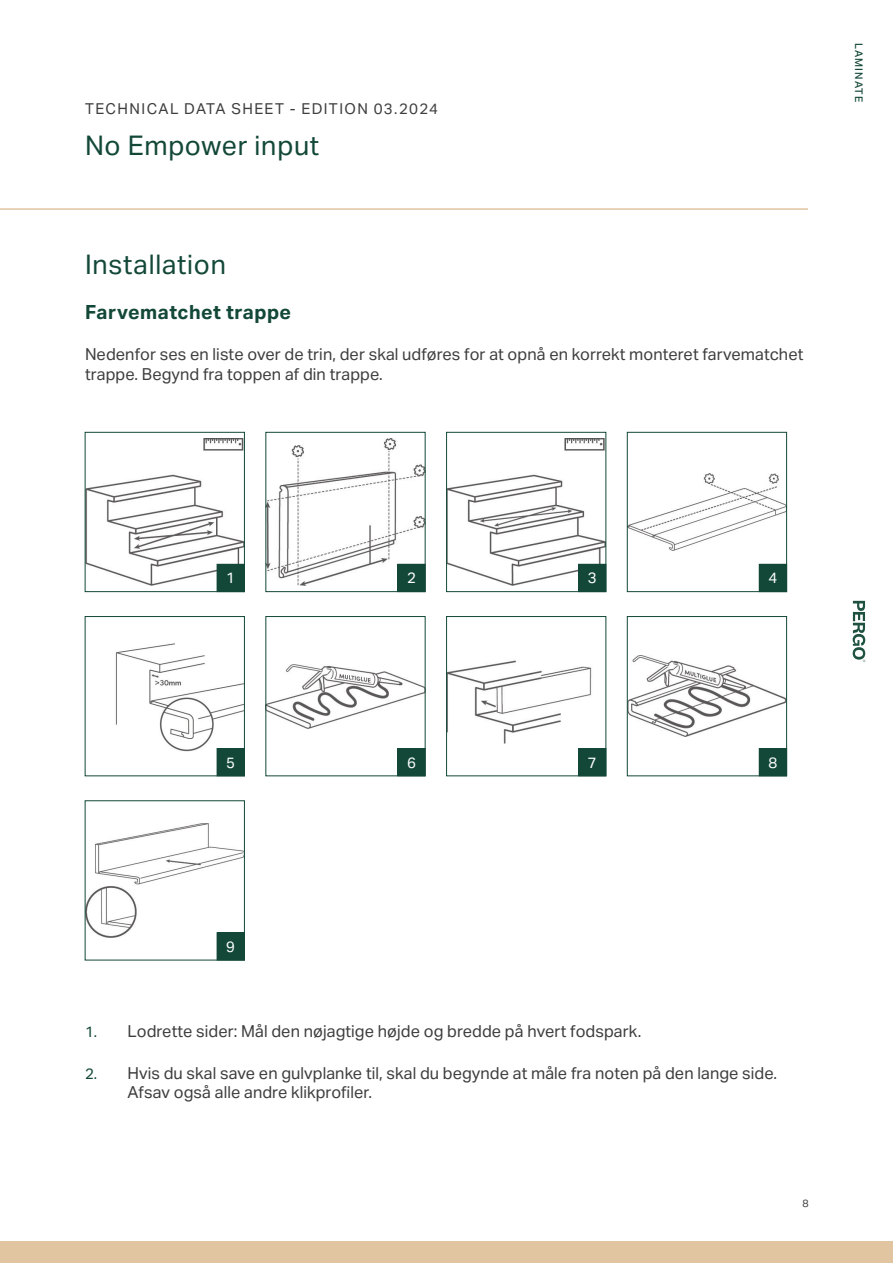
<style>
.page{position:relative;width:893px;height:1263px;background:#fff}
.page>*{position:absolute;margin:0;border:0;box-sizing:border-box;transform-origin:0 0}
.Product{font:27px "Aktiv Grotesk";letter-spacing:.02em;color:#134838}
.t1{font:700 19.5px "Aktiv Grotesk";letter-spacing:.025em;color:#134838}
.BodyText{font:16.5px/19.8px "Aktiv Grotesk";color:#3e3e3f}
.TDS{font:15px "Aktiv Grotesk";letter-spacing:.095em;color:#3e3e3f}
.List-II-ImagesSteps{font:15px "Aktiv Grotesk";color:#fff}
.Range{font:500 10.5px "Aktiv Grotesk";letter-spacing:.11em;color:#134838}
.t2{font:10.5px "Aktiv Grotesk";color:#3e3e3f}
.s1{font-size:15px;color:#134838}
</style>
<div class="page">
<div style="left:0;top:1242px;width:893px;height:21px;background:#e1c4a0"></div>
<hr style="left:0;top:208px;width:808px;height:2px;background:#e1c4a0">
<svg style="left:853px;top:601px;width:12px;height:61px"></svg>
<img style="left:87px;top:439px;width:155px;height:146px">
<div style="left:85px;top:432px;width:159px;height:160px;border:1px solid #134838"></div>
<div style="left:217px;top:564px;width:27px;height:28px;background:#134838"></div>
<img style="left:268px;top:438px;width:155px;height:148px">
<div style="left:266px;top:432px;width:159px;height:160px;border:1px solid #134838"></div>
<div style="left:398px;top:564px;width:27px;height:28px;background:#134838"></div>
<img style="left:448px;top:439px;width:156px;height:146px">
<div style="left:446px;top:432px;width:160px;height:160px;border:1px solid #134838"></div>
<div style="left:578px;top:564px;width:28px;height:28px;background:#134838"></div>
<img style="left:629px;top:473px;width:156px;height:78px">
<div style="left:627px;top:432px;width:160px;height:160px;border:1px solid #134838"></div>
<div style="left:759px;top:564px;width:28px;height:28px;background:#134838"></div>
<img style="left:115px;top:643px;width:127px;height:131px">
<div style="left:217px;top:748px;width:27px;height:28px;background:#134838"></div>
<img style="left:268px;top:664px;width:155px;height:64px">
<div style="left:398px;top:748px;width:27px;height:28px;background:#134838"></div>
<img style="left:448px;top:660px;width:144px;height:84px">
<div style="left:446px;top:616px;width:160px;height:160px;border:1px solid #134838"></div>
<div style="left:578px;top:748px;width:28px;height:28px;background:#134838"></div>
<img style="left:629px;top:656px;width:156px;height:81px">
<div style="left:627px;top:616px;width:160px;height:160px;border:1px solid #134838"></div>
<div style="left:759px;top:748px;width:28px;height:28px;background:#134838"></div>
<img style="left:87px;top:823px;width:155px;height:114px">
<div style="left:217px;top:933px;width:27px;height:27px;background:#134838"></div>
<p class="TDS" style="left:85px;top:100px;width:354px">TECHNICAL DATA SHEET - EDITION 03.2024</p>
<p class="Product" style="left:85px;top:130px;width:236px">No Empower input</p>
<p class="Product" style="left:85px;top:249px;width:143px">Installation</p>
<p class="t1" style="left:85px;top:301px;width:207px">Farvematchet trappe</p>
<p class="BodyText" style="left:85px;top:345px;width:720px">Nedenfor ses en liste over de trin, der skal udføres for at opnå en korrekt monteret farvematchet trappe. Begynd fra toppen af din trappe.</p>
<p class="Range" style="left:865px;top:43px;width:61px;rotate:90deg">LAMINATE</p>
<p class="List-II-ImagesSteps" style="left:226px;top:569px;width:10px">1</p>
<p class="List-II-ImagesSteps" style="left:407px;top:569px;width:10px">2</p>
<p class="List-II-ImagesSteps" style="left:588px;top:569px;width:10px">3</p>
<p class="List-II-ImagesSteps" style="left:768px;top:569px;width:10px">4</p>
<p class="List-II-ImagesSteps" style="left:226px;top:753px;width:10px">5</p>
<p class="List-II-ImagesSteps" style="left:407px;top:753px;width:10px">6</p>
<p class="List-II-ImagesSteps" style="left:588px;top:753px;width:10px">7</p>
<p class="List-II-ImagesSteps" style="left:768px;top:753px;width:10px">8</p>
<p class="List-II-ImagesSteps" style="left:226px;top:938px;width:10px">9</p>
<p class="BodyText" style="left:85px;top:1022px;width:558px"><span class="s1">1.</span> Lodrette sider: Mål den nøjagtige højde og bredde på hvert fodspark.</p>
<p class="BodyText" style="left:128px;top:1063px;width:651px;text-indent:-43px"><span class="s1">2.</span> Hvis du skal save en gulvplanke til, skal du begynde at måle fra noten på den lange side.<br>Afsav også alle andre klikprofiler.</p>
<p class="t2" style="left:802px;top:1197px;width:8px">8</p>
</div>
